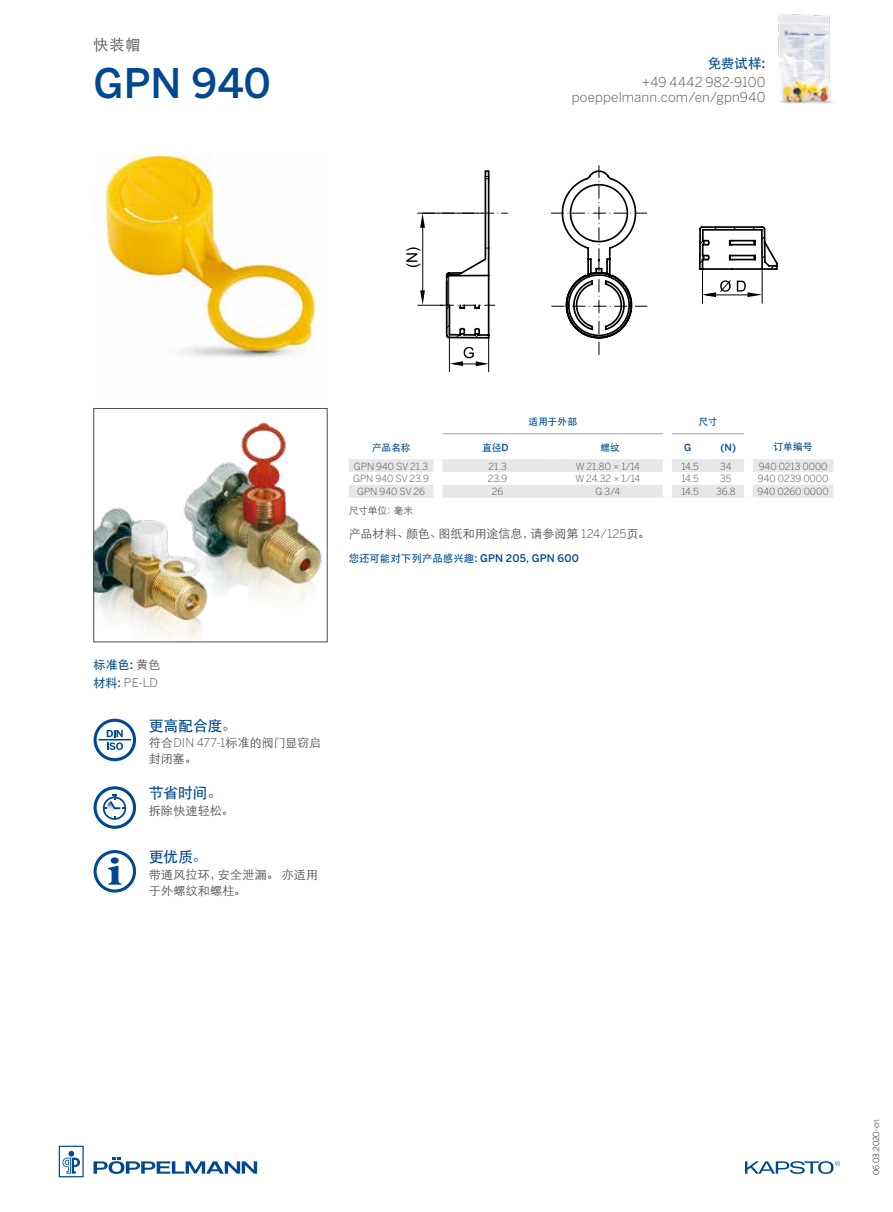
<style>
.page{position:relative;width:893px;height:1212px;background:#fff}
.page>*{position:absolute;margin:0;border:0;box-sizing:border-box;transform-origin:0 0}
.t1{font:500 40.5px "Benton Sans OT";color:#004990}
.t2{font:15.3px "Arial";color:#000}
.t3{font:500 15px "ST Heiti SC";letter-spacing:-.025em;color:#004990}
.t4{font:300 15px "ST Heiti SC";color:#4d4d4f}
.t5{font:300 13.5px/15px "Benton Sans OT";letter-spacing:.01em;color:#4d4d4f;text-align:right}
.t6{font:500 13.5px "ST Heiti SC";color:#004990}
.t7{font:300 12px/15.8px "ST Heiti SC";letter-spacing:.01em;color:#4d4d4f}
.t8{font:300 12px "Benton Sans OT";color:#4d4d4f}
.t9{font:500 12px "ST Heiti SC";color:#004990}
.t10{font:500 10.5px "Benton Sans OT";letter-spacing:.02em;color:#004990}
.t11{font:300 9.75px "Benton Sans OT";color:#4d4d4f}
.t12{font:500 9.75px "ST Heiti SC";color:#004990}
.t13{font:300 9.75px "ST Heiti SC";letter-spacing:-.015em;color:#4d4d4f}
.t14{font:500 9.75px "Benton Sans OT";color:#004990}
.t15{font:300 8.25px "Benton Sans OT";letter-spacing:-.01em;color:#000}
.s1{font-family:"Benton Sans OT"}
.s2{font-family:"ST Heiti SC"}
.s3{font-weight:300;color:#4d4d4f}
.s4{font-family:"ST Heiti SC";font-weight:500;color:#004990}
.s5{font-weight:500;color:#004990}
</style>
<div class="page">
<img style="left:95px;top:153px;width:221px;height:205px">
<img style="left:96px;top:422px;width:226px;height:218px">
<div style="left:94px;top:408px;width:233px;height:234px;border:1px solid #4d4d4f"></div>
<img style="left:778px;top:14px;width:54px;height:90px">
<svg style="left:59px;top:1145px;width:25px;height:32px"></svg>
<svg style="left:94px;top:1157px;width:163px;height:17px"></svg>
<svg style="left:745px;top:1161px;width:95px;height:13px"></svg>
<svg style="left:417px;top:212px;width:183px;height:160px"></svg>
<svg style="left:420px;top:212px;width:25px;height:120px"></svg>
<svg style="left:445px;top:170px;width:333px;height:170px"></svg>
<svg style="left:94px;top:719px;width:42px;height:42px"></svg>
<svg style="left:94px;top:786px;width:42px;height:43px"></svg>
<svg style="left:94px;top:850px;width:42px;height:42px"></svg>
<svg style="left:349px;top:434px;width:484px;height:63px"></svg>
<div style="left:548px;top:434px;width:9px;height:25px;background:#fff"></div>
<div style="left:703px;top:434px;width:9px;height:25px;background:#fff"></div>
<hr style="left:442px;top:433px;width:111px;height:1px;background:#bcbec0">
<hr style="left:553px;top:433px;width:110px;height:1px;background:#bcbec0">
<hr style="left:672px;top:433px;width:36px;height:1px;background:#bcbec0">
<hr style="left:708px;top:433px;width:36px;height:1px;background:#bcbec0">
<div style="left:433px;top:434px;width:9px;height:25px;background:#fff"></div>
<div style="left:433px;top:459px;width:9px;height:13px;background:#fff"></div>
<div style="left:433px;top:472px;width:9px;height:13px;background:#fff"></div>
<div style="left:433px;top:485px;width:9px;height:12px;background:#fff"></div>
<div style="left:663px;top:434px;width:9px;height:25px;background:#fff"></div>
<div style="left:663px;top:459px;width:9px;height:13px;background:#fff"></div>
<div style="left:663px;top:472px;width:9px;height:13px;background:#fff"></div>
<div style="left:663px;top:485px;width:9px;height:12px;background:#fff"></div>
<div style="left:744px;top:434px;width:9px;height:25px;background:#fff"></div>
<div style="left:744px;top:459px;width:9px;height:13px;background:#fff"></div>
<div style="left:744px;top:472px;width:9px;height:13px;background:#fff"></div>
<div style="left:744px;top:485px;width:9px;height:12px;background:#fff"></div>
<h3 class="t4" style="left:94px;top:32px;width:48px">快装帽</h3>
<h1 class="t1" style="left:94px;top:58px;width:179px">GPN 940</h1>
<h2 class="t2" style="left:402px;top:268px;width:23px;rotate:-90deg">(N)</h2>
<h3 class="t6" style="left:708px;top:56px;width:59px">免费试样<span class="s1">:</span></h3>
<h3 class="t5" style="left:572px;top:75px;width:195px">+49 4442 982-9100 poeppelmann.com/en/gpn940</h3>
<p class="t12" style="left:528px;top:416px;width:50px">适用于外部</p>
<p class="t12" style="left:698px;top:416px;width:21px">尺寸</p>
<p class="t12" style="left:372px;top:442px;width:40px">产品名称</p>
<p class="t12" style="left:482px;top:442px;width:28px">直径<span class="s1">D</span></p>
<p class="t12" style="left:600px;top:442px;width:21px">螺纹</p>
<p class="t14" style="left:684px;top:441px;width:9px">G</p>
<p class="t14" style="left:720px;top:441px;width:17px">(N)</p>
<p class="t12" style="left:774px;top:442px;width:41px">订单编号</p>
<p class="t11" style="left:354px;top:460px;width:76px">GPN 940 SV 21.3</p>
<p class="t11" style="left:489px;top:460px;width:20px">21.3</p>
<p class="t11" style="left:576px;top:460px;width:66px">W 21.80 × 1/14</p>
<p class="t11" style="left:681px;top:460px;width:19px">14.5</p>
<p class="t11" style="left:720px;top:460px;width:13px">34</p>
<p class="t11" style="left:759px;top:460px;width:70px">940 0213 0000</p>
<p class="t11" style="left:353px;top:473px;width:77px">GPN 940 SV 23.9</p>
<p class="t11" style="left:488px;top:473px;width:21px">23.9</p>
<p class="t11" style="left:575px;top:473px;width:66px">W 24.32 × 1/14</p>
<p class="t11" style="left:681px;top:473px;width:19px">14.5</p>
<p class="t11" style="left:720px;top:473px;width:13px">35</p>
<p class="t11" style="left:758px;top:473px;width:72px">940 0239 0000</p>
<p class="t11" style="left:357px;top:486px;width:69px">GPN 940 SV 26</p>
<p class="t11" style="left:492px;top:486px;width:13px">26</p>
<p class="t11" style="left:596px;top:486px;width:26px">G 3/4</p>
<p class="t11" style="left:681px;top:486px;width:19px">14.5</p>
<p class="t11" style="left:716px;top:486px;width:21px">36.8</p>
<p class="t11" style="left:758px;top:486px;width:73px">940 0260 0000</p>
<p class="t13" style="left:349px;top:502px;width:66px">尺寸单位：毫米</p>
<p class="t7" style="left:349px;top:525px;width:303px">产品材料、颜色、图纸和用途信息，请参阅第 <span class="s1">124/125</span>页。</p>
<p class="t10" style="left:349px;top:552px;width:232px"><span class="s2">您还可能对下列产品感兴趣</span>: GPN 205, GPN 600</p>
<p class="t9" style="left:94px;top:658px;width:68px">标准色<span class="s1">:</span> <span class="s3">黄色</span></p>
<p class="t8" style="left:94px;top:675px;width:66px"><span class="s4">材料</span><span class="s5">:</span> PE-LD</p>
<h3 class="t3" style="left:149px;top:717px;width:90px">更高配合度。</h3>
<p class="t7" style="left:149px;top:734px;width:173px">符合<span class="s1">DIN 477-1</span>标准的阀门显窃启封闭塞。</p>
<h3 class="t3" style="left:149px;top:785px;width:75px">节省时间。</h3>
<p class="t7" style="left:149px;top:801px;width:86px">拆除快速轻松。</p>
<h3 class="t3" style="left:149px;top:848px;width:60px">更优质。</h3>
<p class="t7" style="left:149px;top:865px;width:170px">带通风拉环，安全泄漏。 亦适用于外螺纹和螺柱。</p>
<p class="t15" style="left:871px;top:1175px;width:57px;rotate:-90deg">06.03.2020-cn</p>
</div>
